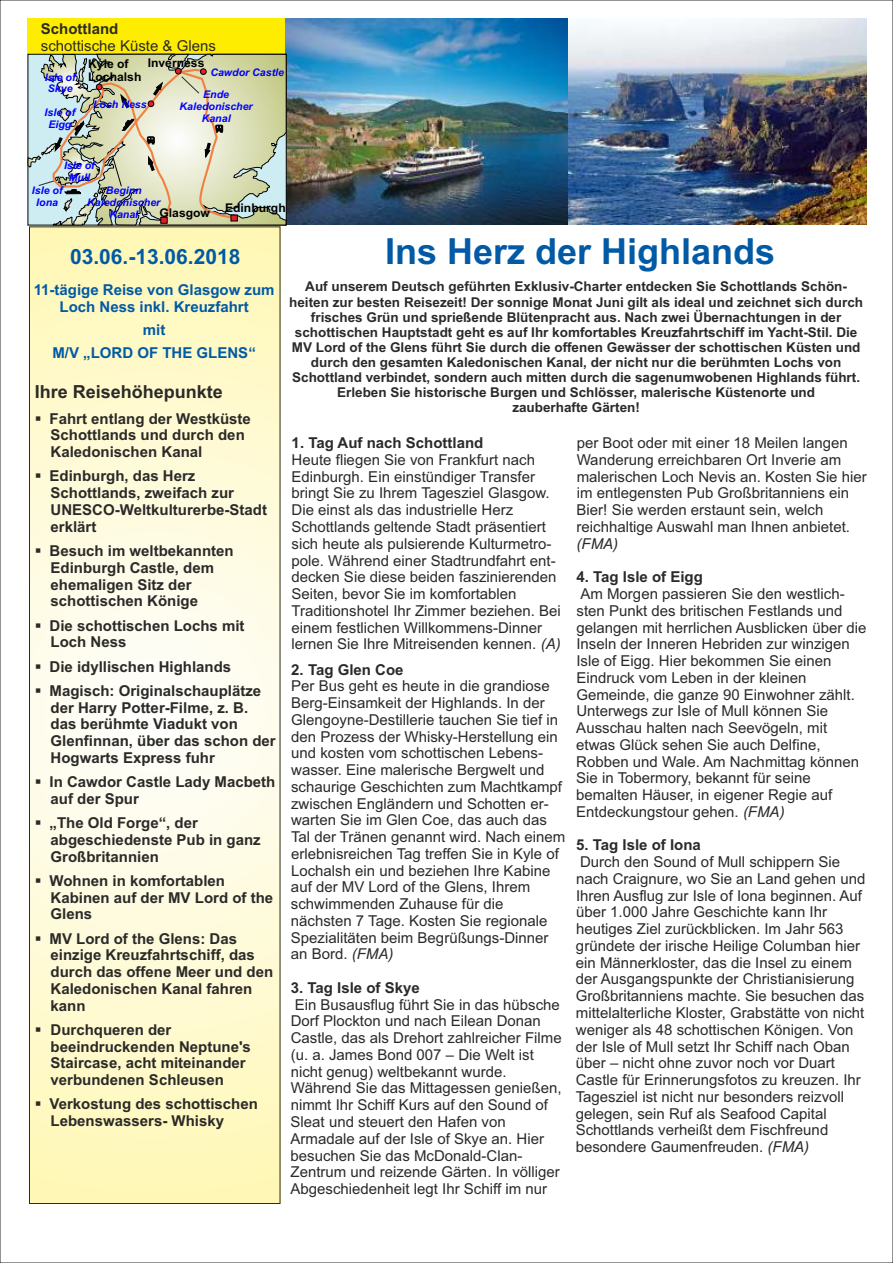
<style>
.page{position:relative;width:893px;height:1263px;background:#fff}
.page>*{position:absolute;margin:0;border:0;box-sizing:border-box;transform-origin:0 0}
.t1{font:700 36px "Arial";color:#005aa5}
.t2{font:700 21px "Arial";color:#005aa5}
.t3{font:700 18px "Arial";color:#2b2a29}
.t4{font:15px/16.8px "Arial";color:#2b2a29}
.t5{font:700 15px/16.8px "Arial";color:#2b2a29}
.t6{font:700 15px/16.8px "Arial";color:#005aa5;text-align:center}
.t7{font:italic 15px "Arial";color:#2b2a29}
.t8{font:700 13.5px/15.1px "Arial";color:#2b2a29;text-align:center}
.t9{font:700 12px/13.4px "Arial";color:#000}
.t10{font:italic 700 10.5px/11.7px "Arial";color:#00f;text-align:center}
.s1{font-style:italic}
</style>
<div class="page">
<svg style="left:31px;top:228px;width:247px;height:974px;background:#fefad7"></svg>
<div style="left:27px;top:19px;width:259px;height:35px;background:#ffed00"></div>
<img style="left:286px;top:18px;width:580px;height:207px">
<svg style="left:28px;top:54px;width:259px;height:171px;background:#c9ceb5"></svg>
<p class="t5" style="left:41px;top:22px;width:79px">Schottland</p>
<p class="t4" style="left:41px;top:38px;width:177px">schottische Küste &amp; Glens</p>
<p class="t10" style="left:45px;top:72px;width:32px;text-align:left">Isle of<br>Skye</p>
<p class="t10" style="left:45px;top:107px;width:32px">Isle of<br>Eigg</p>
<p class="t9" style="left:148px;top:57px;width:58px">Inverness</p>
<p class="t9" style="left:88px;top:58px;width:55px">Kyle of<br>Lochalsh</p>
<p class="t10" style="left:210px;top:67px;width:75px">Cawdor Castle</p>
<p class="t10" style="left:93px;top:100px;width:55px">Loch Ness</p>
<p class="t10" style="left:180px;top:90px;width:75px">Ende<br>Kaledonischer<br>Kanal</p>
<p class="t10" style="left:64px;top:161px;width:32px">Isle of<br>Mull</p>
<p class="t10" style="left:32px;top:185px;width:32px">Isle of<br>Iona</p>
<p class="t10" style="left:87px;top:186px;width:75px">Beginn<br>Kaledonischer<br>Kanal</p>
<p class="t9" style="left:159px;top:207px;width:52px">Glasgow</p>
<p class="t9" style="left:225px;top:202px;width:62px">Edinburgh</p>
<h2 class="t2" style="left:70px;top:249px;width:172px">03.06.-13.06.2018</h2>
<h1 class="t1" style="left:385px;top:238px;width:392px">Ins Herz der Highlands</h1>
<p class="t6" style="left:34px;top:283px;width:242px">11-tägige Reise von Glasgow zum<br>Loch Ness inkl. Kreuzfahrt</p>
<p class="t6" style="left:52px;top:320px;width:205px;line-height:23px">mit<br>M/V „LORD OF THE GLENS“</p>
<p class="t3" style="left:35px;top:385px;width:190px">Ihre Reisehöhepunkte</p>
<p class="t5" style="left:51px;top:411px;width:202px;text-indent:-16px">▪ Fahrt entlang der Westküste<br>Schottlands und durch den<br>Kaledonischen Kanal</p>
<p class="t5" style="left:51px;top:469px;width:218px;text-indent:-16px">▪ Edinburgh, das Herz<br>Schottlands, zweifach zur<br>UNESCO-Weltkulturerbe-Stadt erklärt</p>
<p class="t5" style="left:51px;top:544px;width:185px;text-indent:-16px">▪ Besuch im weltbekannten<br>Edinburgh Castle, dem ehemaligen Sitz der schottischen Könige</p>
<p class="t5" style="left:51px;top:618px;width:195px;text-indent:-16px">▪ Die schottischen Lochs mit<br>Loch Ness</p>
<p class="t5" style="left:35px;top:659px;width:198px">▪ Die idyllischen Highlands</p>
<p class="t5" style="left:51px;top:683px;width:227px;text-indent:-16px">▪ Magisch: Originalschauplätze der Harry Potter-Filme, z. B. das berühmte Viadukt von<br>Glenfinnan, über das schon der<br>Hogwarts Express fuhr</p>
<p class="t5" style="left:51px;top:775px;width:226px;text-indent:-16px">▪ In Cawdor Castle Lady Macbeth auf der Spur</p>
<p class="t5" style="left:51px;top:816px;width:212px;text-indent:-16px">▪ „The Old Forge“, der abgeschiedenste Pub in ganz<br>Großbritannien</p>
<p class="t5" style="left:51px;top:873px;width:224px;text-indent:-16px">▪ Wohnen in komfortablen<br>Kabinen auf der MV Lord of the<br>Glens</p>
<p class="t5" style="left:51px;top:931px;width:224px;text-indent:-16px">▪ MV Lord of the Glens: Das einzige Kreuzfahrtschiff, das durch das offene Meer und den<br>Kaledonischen Kanal fahren kann</p>
<p class="t5" style="left:51px;top:1023px;width:202px;text-indent:-16px">▪ Durchqueren der beeindruckenden Neptune's<br>Staircase, acht miteinander verbundenen Schleusen</p>
<p class="t5" style="left:51px;top:1097px;width:209px;text-indent:-16px">▪ Verkostung des schottischen<br>Lebenswassers- Whisky</p>
<p class="t8" style="left:289px;top:280px;width:575px">Auf unserem Deutsch geführten Exklusiv-Charter entdecken Sie Schottlands Schön&shy;heiten zur besten Reisezeit! Der sonnige Monat Juni gilt als ideal und zeichnet sich durch frisches Grün und sprießende Blütenpracht aus. Nach zwei Übernachtungen in der schottischen Hauptstadt geht es auf Ihr komfortables Kreuzfahrtschiff im Yacht-Stil. Die MV Lord of the Glens führt Sie durch die offenen Gewässer der schottischen Küsten und durch den gesamten Kaledonischen Kanal, der nicht nur die berühmten Lochs von Schottland verbindet, sondern auch mitten durch die sagenumwobenen Highlands führt.<br>Erleben Sie historische Burgen und Schlösser, malerische Küstenorte und<br>zauberhafte Gärten!</p>
<p class="t5" style="left:292px;top:436px;width:193px">1. Tag Auf nach Schottland</p>
<p class="t4" style="left:291px;top:453px;width:271px">Heute fliegen Sie von Frankfurt nach Edinburgh. Ein einstündiger Transfer bringt Sie zu Ihrem Tagesziel Glasgow.<br>Die einst als das industrielle Herz Schottlands geltende Stadt präsentiert sich heute als pulsierende Kulturmetro&shy;pole. Während einer Stadtrundfahrt ent&shy;decken Sie diese beiden faszinierenden Seiten, bevor Sie im komfortablen Traditionshotel Ihr Zimmer beziehen. Bei einem festlichen Willkommens-Dinner lernen Sie Ihre Mitreisenden kennen. <span class="s1">(A)</span></p>
<p class="t5" style="left:291px;top:662px;width:114px">2. Tag Glen Coe</p>
<p class="t4" style="left:291px;top:679px;width:276px">Per Bus geht es heute in die grandiose Berg-Einsamkeit der Highlands. In der Glengoyne-Destillerie tauchen Sie tief in den Prozess der Whisky-Herstellung ein und kosten vom schottischen Lebens&shy;wasser. Eine malerische Bergwelt und schaurige Geschichten zum Machtkampf zwischen Engländern und Schotten er&shy;warten Sie im Glen Coe, das auch das Tal der Tränen genannt wird. Nach einem erlebnisreichen Tag treffen Sie in Kyle of Lochalsh ein und beziehen Ihre Kabine auf der MV Lord of the Glens, Ihrem schwimmenden Zuhause für die nächsten 7 Tage. Kosten Sie regionale Spezialitäten beim Begrüßungs-Dinner an Bord. <span class="s1">(FMA)</span></p>
<p class="t5" style="left:291px;top:981px;width:130px">3. Tag Isle of Skye</p>
<p class="t4" style="left:291px;top:997px;width:273px">Ein Busausflug führt Sie in das hübsche Dorf Plockton und nach Eilean Donan Castle, das als Drehort zahlreicher Filme (u. a. James Bond 007 – Die Welt ist nicht genug) weltbekannt wurde.<br>Während Sie das Mittagessen genießen, nimmt Ihr Schiff Kurs auf den Sound of Sleat und steuert den Hafen von Armadale auf der Isle of Skye an. Hier besuchen Sie das McDonald-Clan-Zentrum und reizende Gärten. In völliger Abgeschiedenheit legt Ihr Schiff im nur</p>
<p class="t4" style="left:577px;top:436px;width:292px">per Boot oder mit einer 18 Meilen langen Wanderung erreichbaren Ort Inverie am malerischen Loch Nevis an. Kosten Sie hier im entlegensten Pub Großbritanniens ein Bier! Sie werden erstaunt sein, welch reichhaltige Auswahl man Ihnen anbietet.</p>
<p class="t7" style="left:577px;top:538px;width:43px">(FMA)</p>
<p class="t5" style="left:576px;top:570px;width:128px">4. Tag Isle of Eigg</p>
<p class="t4" style="left:576px;top:587px;width:292px">Am Morgen passieren Sie den westlich&shy;sten Punkt des britischen Festlands und gelangen mit herrlichen Ausblicken über die Inseln der Inneren Hebriden zur winzigen Isle of Eigg. Hier bekommen Sie einen Eindruck vom Leben in der kleinen Gemeinde, die ganze 90 Einwohner zählt.<br>Unterwegs zur Isle of Mull können Sie Ausschau halten nach Seevögeln, mit etwas Glück sehen Sie auch Delfine, Robben und Wale. Am Nachmittag können Sie in Tobermory, bekannt für seine bemalten Häuser, in eigener Regie auf Entdeckungstour gehen. <span class="s1">(FMA)</span></p>
<p class="t5" style="left:576px;top:838px;width:126px">5. Tag Isle of Iona</p>
<p class="t4" style="left:576px;top:855px;width:291px">Durch den Sound of Mull schippern Sie nach Craignure, wo Sie an Land gehen und Ihren Ausflug zur Isle of Iona beginnen. Auf über 1.000 Jahre Geschichte kann Ihr heutiges Ziel zurückblicken. Im Jahr 563 gründete der irische Heilige Columban hier ein Männerkloster, das die Insel zu einem der Ausgangspunkte der Christianisierung Großbritanniens machte. Sie besuchen das mittelalterliche Kloster, Grabstätte von nicht weniger als 48 schottischen Königen. Von der Isle of Mull setzt Ihr Schiff nach Oban über – nicht ohne zuvor noch vor Duart Castle für Erinnerungsfotos zu kreuzen. Ihr Tagesziel ist nicht nur besonders reizvoll gelegen, sein Ruf als Seafood Capital Schottlands verheißt dem Fischfreund besondere Gaumenfreuden. <span class="s1">(FMA)</span></p>
</div>
